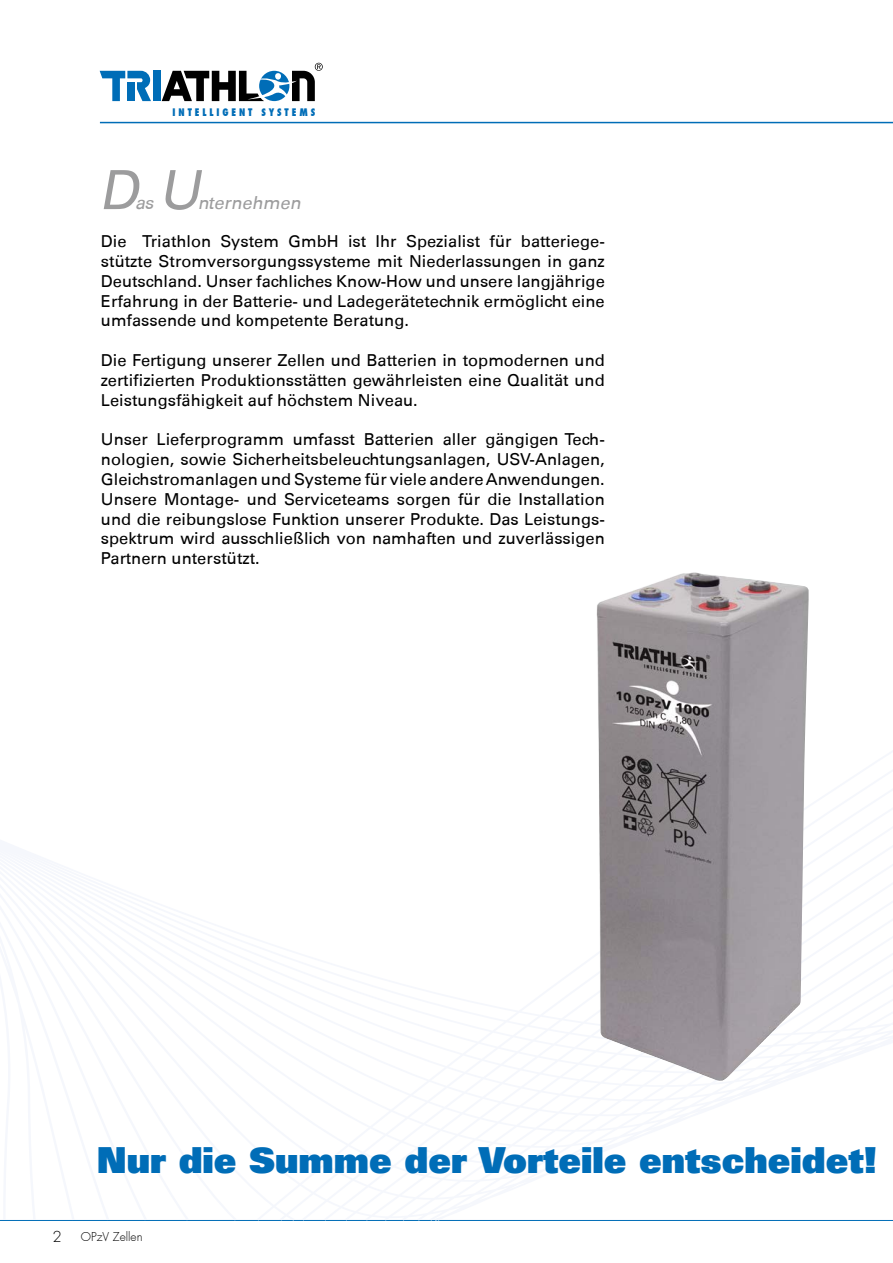
<style>
.page{position:relative;width:893px;height:1263px;background:#fff}
.page>*{position:absolute;margin:0;border:0;box-sizing:border-box;transform-origin:0 0}
.t1{font:italic 54px "Univers 55 Roman";color:#9c9c9d}
.t2{font:900 36px "Univers 85";color:#006db7}
.t3{font:italic 18px "Univers 55 Roman";color:#9c9c9d}
.t4{font:16.5px/19.8px "Univers 55 Roman";color:#000;text-align:justify}
.t5{font:300 15px "Futura";color:#000}
.t6{font:300 12px "Futura";color:#000}
.t7{font:800 condensed 10.2px "Futura";color:#006db7;scale:.96 1}
</style>
<div class="page">
<hr style="left:100px;top:122px;width:793px;height:1px;background:#006db7">
<div style="left:153px;top:71px;width:7px;height:30px;background:#006db7"></div>
<svg style="left:100px;top:71px;width:51px;height:30px"></svg>
<svg style="left:162px;top:63px;width:161px;height:39px"></svg>
<img style="left:596px;top:572px;width:213px;height:509px">
<p class="t7" style="left:173px;top:106px;width:150px">I N T E L L I G E N T S Y S T E M S</p>
<h1 class="t1" style="left:99px;top:158px;width:114px">DU</h1>
<p class="t3" style="left:135px;top:192px;width:23px">as</p>
<p class="t3" style="left:198px;top:192px;width:108px">nternehmen</p>
<p class="t4" style="left:101px;top:232px;width:505px">Die Triathlon System GmbH ist Ihr Spezialist für batteriege&shy;stützte Stromversorgungssysteme mit Niederlassungen in ganz Deutschland. Unser fachliches Know-How und unsere langjährige Erfahrung in der Batterie- und Ladegerätetechnik ermöglicht eine umfassende und kompetente Beratung.</p>
<p class="t4" style="left:101px;top:350px;width:505px">Die Fertigung unserer Zellen und Batterien in topmodernen und zertifizierten Produktionsstätten gewährleisten eine Qualität und Leistungsfähigkeit auf höchstem Niveau.</p>
<p class="t4" style="left:101px;top:430px;width:505px">Unser Lieferprogramm umfasst Batterien aller gängigen Tech&shy;nologien, sowie Sicherheitsbeleuchtungsanlagen, USV-Anlagen, Gleichstromanlagen und Systeme für viele andere Anwendungen.<br>Unsere Montage- und Serviceteams sorgen für die Installation und die reibungslose Funktion unserer Produkte. Das Leistungs&shy;spektrum wird ausschließlich von namhaften und zuverlässigen Partnern unterstützt.</p>
<h2 class="t2" style="left:97px;top:1136px;width:782px">Nur die Summe der Vorteile entscheidet!</h2>
<p class="t5" style="left:52px;top:1227px;width:11px">2</p>
<p class="t6" style="left:81px;top:1229px;width:63px">OPzV Zellen</p>
</div>
